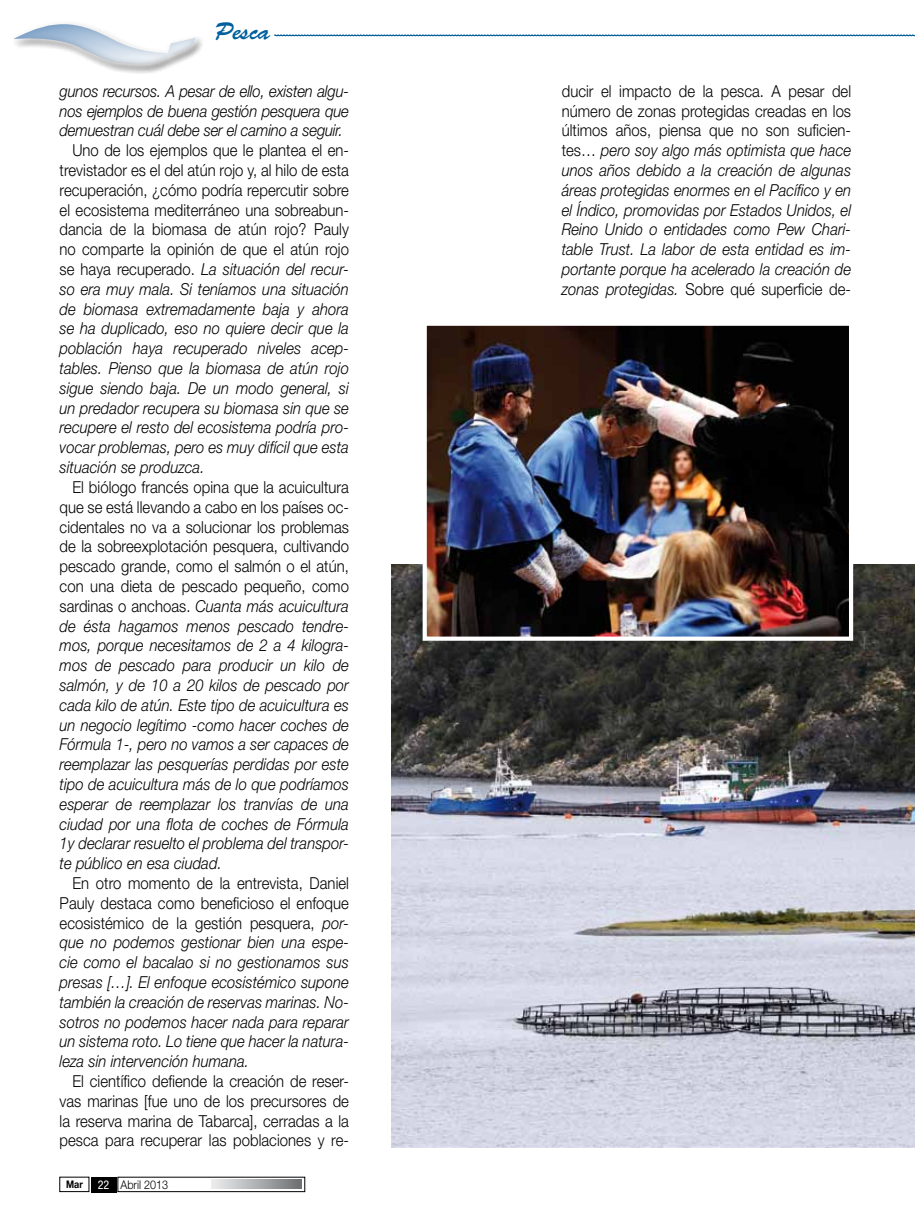
<style>
.page{position:relative;width:915px;height:1212px;background:#fff}
.page>*{position:absolute;margin:0;border:0;box-sizing:border-box;transform-origin:0 0}
.t1{font:24px "Brush Script Std";color:#005f9d}
.TEXTO_GENERAL{font:italic 300 16.5px/19.8px "Helvetica Neue LT Std";letter-spacing:.005em;color:#000;text-align:justify;scale:.9 1}
.TEXTO_GENERAL-2{font:300 16.5px/19.8px "Helvetica Neue LT Std";letter-spacing:.005em;color:#000;text-align:justify;scale:.9 1}
.t2{font:300 12px "Helvetica Neue LT Std";color:#000;scale:.9 1}
.s1{font-style:normal}
.s2{font-weight:700;font-size:10.5px}
.s3{font-weight:400;font-stretch:condensed;color:#fff}
</style>
<div class="page">
<div style="left:60px;top:1177px;width:29px;height:15px;border:1px solid #000"></div>
<div style="left:91px;top:1177px;width:25px;height:15px;background:#000"></div>
<div style="left:118px;top:1177px;width:187px;height:15px;border:1px solid #000"></div>
<svg style="left:211px;top:1180px;width:90px;height:9px"></svg>
<svg style="left:274px;top:35px;width:640px;height:1px"></svg>
<svg style="left:14px;top:24px;width:181px;height:41px"></svg>
<img style="left:391px;top:564px;width:523px;height:583px">
<img style="left:427px;top:327px;width:420px;height:309px">
<div style="left:422px;top:322px;width:430px;height:319px;border:4px solid #fff"></div>
<h1 class="t1" style="left:215px;top:18px;width:57px">Pesca</h1>
<p class="TEXTO_GENERAL" style="left:60px;top:81px;width:323px">gunos recursos. A pesar de ello, existen algu&shy;nos ejemplos de buena gestión pesquera que demuestran cuál debe ser el camino a seguir.</p>
<p class="TEXTO_GENERAL" style="left:60px;top:140px;width:323px;text-indent:13px"><span class="s1">Uno de los ejemplos que le plantea el en&shy;trevistador es el del atún rojo y, al hilo de esta recuperación, ¿cómo podría repercutir sobre el ecosistema mediterráneo una sobreabun&shy;dancia de la biomasa de atún rojo? Pauly no comparte la opinión de que el atún rojo se haya recuperado.</span> La situación del recur&shy;so era muy mala. Si teníamos una situación de biomasa extremadamente baja y ahora se ha duplicado, eso no quiere decir que la población haya recuperado niveles acep&shy;tables. Pienso que la biomasa de atún rojo sigue siendo baja. De un modo general, si un predador recupera su biomasa sin que se recupere el resto del ecosistema podría pro&shy;vocar problemas, pero es muy difícil que esta situación se produzca.</p>
<p class="TEXTO_GENERAL" style="left:60px;top:477px;width:323px;text-indent:13px"><span class="s1">El biólogo francés opina que la acuicultura que se está llevando a cabo en los países oc&shy;cidentales no va a solucionar los problemas de la sobreexplotación pesquera, cultivando pescado grande, como el salmón o el atún, con una dieta de pescado pequeño, como sardinas o anchoas.</span> Cuanta más acuicultura de ésta hagamos menos pescado tendre&shy;mos, porque necesitamos de 2 a 4 kilogra&shy;mos de pescado para producir un kilo de salmón, y de 10 a 20 kilos de pescado por cada kilo de atún. Este tipo de acuicultura es un negocio legítimo -como hacer coches de Fórmula 1-, pero no vamos a ser capaces de reemplazar las pesquerías perdidas por este tipo de acuicultura más de lo que podríamos esperar de reemplazar los tranvías de una ciudad por una flota de coches de Fórmula 1y declarar resuelto el problema del transpor&shy;te público en esa ciudad.</p>
<p class="TEXTO_GENERAL" style="left:60px;top:873px;width:323px;text-indent:13px"><span class="s1">En otro momento de la entrevista, Daniel Pauly destaca como beneficioso el enfoque ecosistémico de la gestión pesquera,</span> por&shy;que no podemos gestionar bien una espe&shy;cie como el bacalao si no gestionamos sus presas […]. El enfoque ecosistémico supone también la creación de reservas marinas. No&shy;sotros no podemos hacer nada para reparar un sistema roto. Lo tiene que hacer la natura&shy;leza sin intervención humana.</p>
<p class="TEXTO_GENERAL-2" style="left:60px;top:1071px;width:323px;text-indent:13px">El científico defiende la creación de reser&shy;vas marinas [fue uno de los precursores de la reserva marina de Tabarca], cerradas a la pesca para recuperar las poblaciones y re-</p>
<p class="t2" style="left:66px;top:1177px;width:115px"><span class="s2">Mar</span> <span class="s3">22</span> Abril 2013</p>
<p class="TEXTO_GENERAL" style="left:561px;top:81px;width:323px"><span class="s1">ducir el impacto de la pesca. A pesar del número de zonas protegidas creadas en los últimos años, piensa que no son suficien&shy;tes…</span> pero soy algo más optimista que hace unos años debido a la creación de algunas áreas protegidas enormes en el Pacífico y en el Índico, promovidas por Estados Unidos, el Reino Unido o entidades como Pew Chari&shy;table Trust. La labor de esta entidad es im&shy;portante porque ha acelerado la creación de zonas protegidas. <span class="s1">Sobre qué superficie de-</span></p>
</div>
